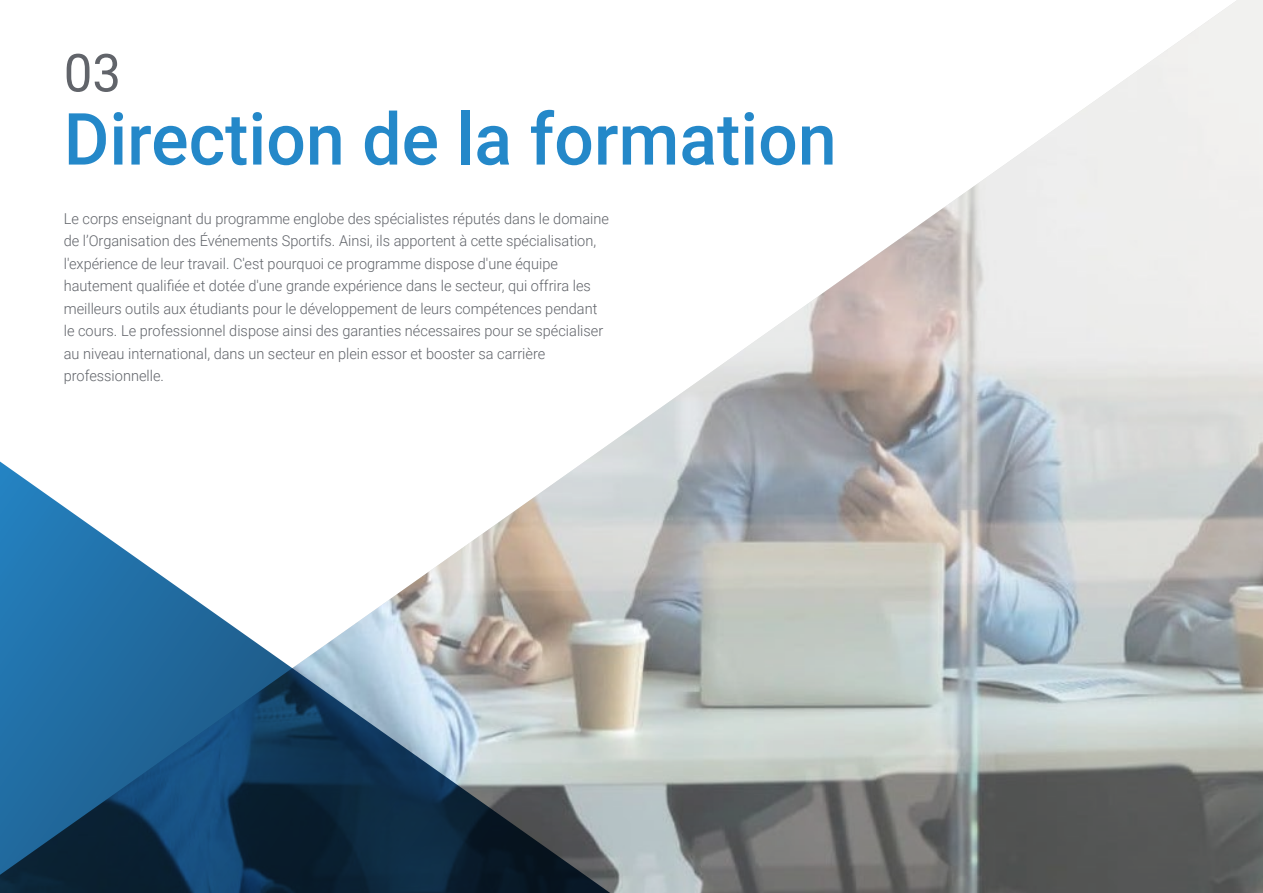
<style>
.page{position:relative;width:1263px;height:893px;background:#fff}
.page>*{position:absolute;margin:0;border:0;box-sizing:border-box;transform-origin:0 0}
.t1{font:500 72px "Roboto";color:#2488c9}
.t2{font:52.5px "Roboto";color:#61646a}
.t3{font:300 15px/22.5px "Roboto";color:#61646a}
</style>
<div class="page">
<img style="left:607px;top:0;width:656px;height:893px">
<svg style="left:0;top:446px;width:640px;height:447px"></svg>
<h2 class="t2" style="left:64px;top:36px;width:59px">03</h2>
<h1 class="t1" style="left:64px;top:89px;width:774px">Direction de la formation</h1>
<p class="t3" style="left:64px;top:207px;width:547px">Le corps enseignant du programme englobe des spécialistes réputés dans le domaine de l’Organisation des Événements Sportifs. Ainsi, ils apportent à cette spécialisation, l'expérience de leur travail. C'est pourquoi ce programme dispose d'une équipe hautement qualifiée et dotée d'une grande expérience dans le secteur, qui offrira les meilleurs outils aux étudiants pour le développement de leurs compétences pendant le cours. Le professionnel dispose ainsi des garanties nécessaires pour se spécialiser au niveau international, dans un secteur en plein essor et booster sa carrière professionnelle.</p>
</div>
